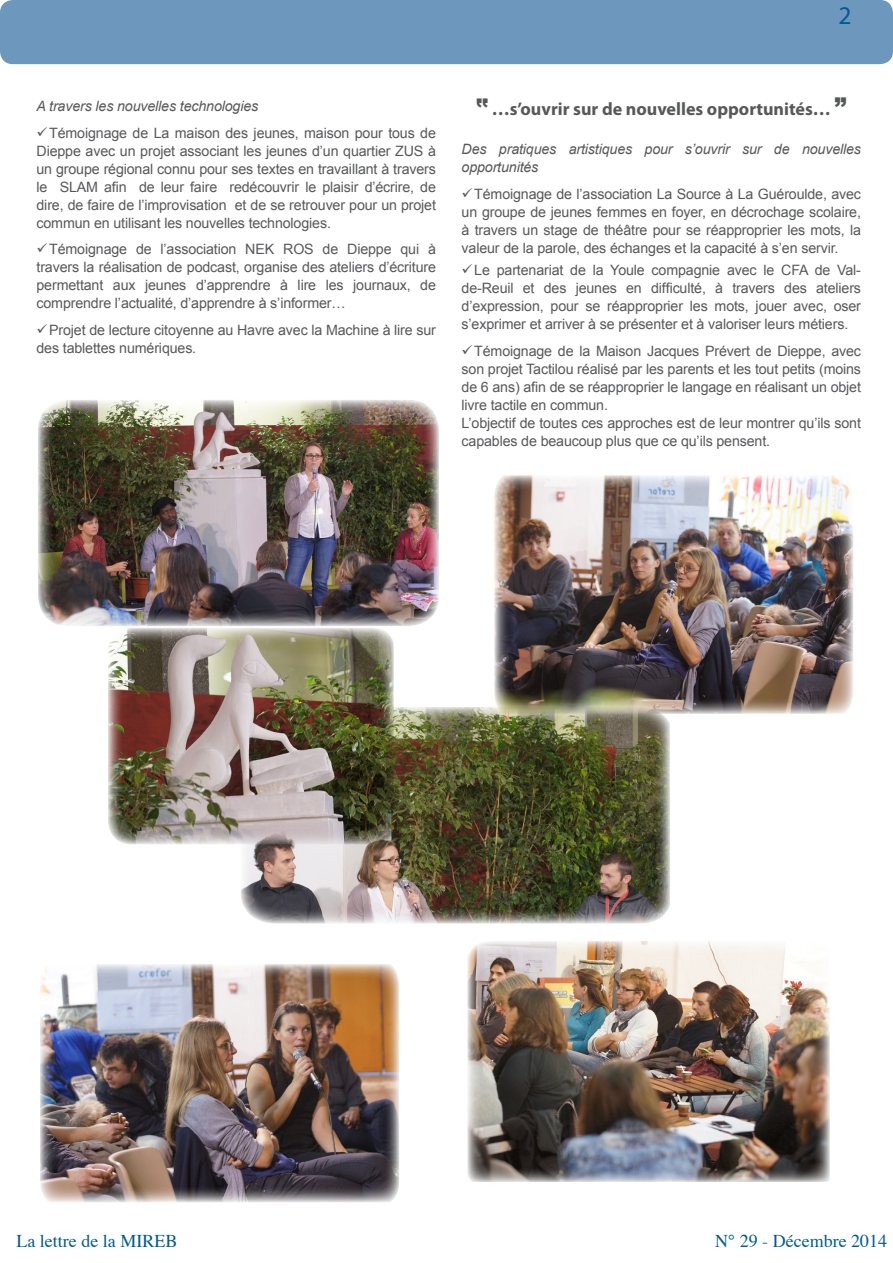
<style>
.page{position:relative;width:893px;height:1263px;background:#fff}
.page>*{position:absolute;margin:0;border:0;box-sizing:border-box;transform-origin:0 0}
.t1{font:25.5px "Myriad Pro";color:#005b8f}
.t2{font:700 18px "Myriad Pro";color:#57585a}
.t3{font:18px "Times";color:#005b8f}
.t4{font:14.25px/18px "Arial";letter-spacing:-.01em;color:#57585a;text-align:justify}
.t5{font:italic 14.25px/18px "Arial";letter-spacing:-.01em;color:#57585a}
.s1{font-family:"Arial";font-weight:900;font-size:22.5px}
.s2{font-family:"Arial";font-weight:900;font-size:24px}
</style>
<div class="page">
<div style="left:0;top:0;width:893px;height:64px;background:#6e97bd;border-radius:13px"></div>
<img style="left:241px;top:707px;width:429px;height:217px">
<img style="left:467px;top:941px;width:363px;height:241px">
<img style="left:40px;top:964px;width:359px;height:238px">
<img style="left:494px;top:475px;width:359px;height:239px">
<img style="left:38px;top:400px;width:401px;height:226px">
<img style="left:108px;top:628px;width:286px;height:216px">
<h1 class="t1" style="left:838px;top:0;width:15px">2</h1>
<p class="t5" style="left:37px;top:98px;width:223px">A travers les nouvelles technologies</p>
<p class="t4" style="left:37px;top:124px;width:401px">✓Témoignage de La maison des jeunes, maison pour tous de Dieppe avec un projet associant les jeunes d’un quartier ZUS à un groupe régional connu pour ses textes en travaillant à travers le SLAM afin de leur faire redécouvrir le plaisir d’écrire, de dire, de faire de l’improvisation et de se retrouver pour un projet commun en utilisant les nouvelles technologies.</p>
<p class="t4" style="left:37px;top:240px;width:401px">✓Témoignage de l’association NEK ROS de Dieppe qui à travers la réalisation de podcast, organise des ateliers d’écriture permettant aux jeunes d’apprendre à lire les journaux, de comprendre l’actualité, d’apprendre à s’informer…</p>
<p class="t4" style="left:37px;top:321px;width:401px">✓Projet de lecture citoyenne au Havre avec la Machine à lire sur des tablettes numériques.</p>
<p class="t2" style="left:476px;top:97px;width:372px"><span class="s1">‛‛</span> …s’ouvrir sur de nouvelles opportunités… <span class="s2">”</span></p>
<p class="t5" style="left:462px;top:140px;width:401px">Des pratiques artistiques pour s’ouvrir sur de nouvelles opportunités</p>
<p class="t4" style="left:462px;top:185px;width:401px">✓Témoignage de l’association La Source à La Guéroulde, avec un groupe de jeunes femmes en foyer, en décrochage scolaire, à travers un stage de théâtre pour se réapproprier les mots, la valeur de la parole, des échanges et la capacité à s’en servir.</p>
<p class="t4" style="left:462px;top:261px;width:401px">✓Le partenariat de la Youle compagnie avec le CFA de Val&shy;de-Reuil et des jeunes en difficulté, à travers des ateliers d’expression, pour se réapproprier les mots, jouer avec, oser s’exprimer et arriver à se présenter et à valoriser leurs métiers.</p>
<p class="t4" style="left:462px;top:342px;width:401px">✓Témoignage de la Maison Jacques Prévert de Dieppe, avec son projet Tactilou réalisé par les parents et les tout petits (moins de 6 ans) afin de se réapproprier le langage en réalisant un objet livre tactile en commun.</p>
<p class="t4" style="left:462px;top:414px;width:401px">L’objectif de toutes ces approches est de leur montrer qu’ils sont capables de beaucoup plus que ce qu’ils pensent.</p>
<p class="t3" style="left:16px;top:1224px;width:162px">La lettre de la MIREB</p>
<p class="t3" style="left:715px;top:1224px;width:174px">N° 29 - Décembre 2014</p>
</div>
